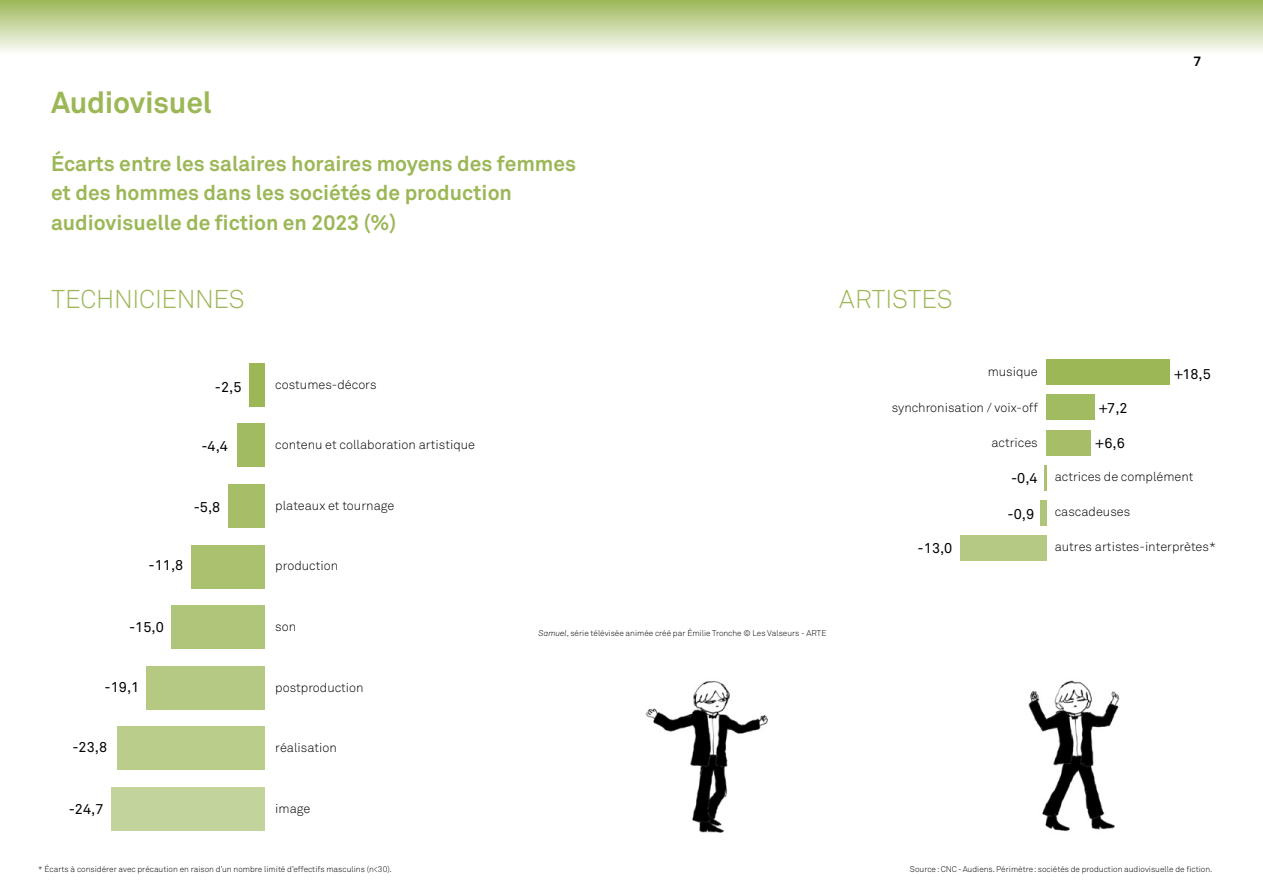
<style>
.page{position:relative;width:1263px;height:893px;background:#fff}
.page>*{position:absolute;margin:0;border:0;box-sizing:border-box;transform-origin:0 0}
.t1{font:700 30px "Akkurat Pro";letter-spacing:-.01em;color:#9bb756}
.t2{font:300 25.5px "Akkurat Pro";letter-spacing:-.01em;color:#9bb756}
.t3{font:700 21px/29.2px "Akkurat Pro";color:#9bb756}
.t4{font:14.25px "Akkurat Pro";color:#000}
.t5{font:700 13.5px "Akkurat Pro";color:#000}
.t6{font:300 12.75px "Akkurat Pro";color:#000}
.t7{font:300 8.25px "Akkurat Pro";color:#000}
.s1{font-style:italic}
</style>
<div class="page">
<div style="left:0;top:0;width:1263px;height:54px;background:linear-gradient(to bottom,#9bb757,#fafbf7)"></div>
<div style="left:1047px;top:360px;width:123px;height:25px;background:#9bb756"></div>
<div style="left:1047px;top:395px;width:48px;height:25px;background:#a0bb60"></div>
<div style="left:1047px;top:430px;width:44px;height:25px;background:#a5be67"></div>
<hr style="left:1044px;top:465px;width:3px;height:26px;background:#aac170">
<div style="left:1041px;top:500px;width:6px;height:26px;background:#afc579"></div>
<div style="left:960px;top:536px;width:87px;height:25px;background:#b5c983"></div>
<div style="left:249px;top:363px;width:16px;height:44px;background:#9bb756"></div>
<div style="left:237px;top:423px;width:28px;height:44px;background:#a0bb60"></div>
<div style="left:229px;top:484px;width:36px;height:44px;background:#a5be67"></div>
<div style="left:191px;top:545px;width:74px;height:43px;background:#aac170"></div>
<div style="left:171px;top:605px;width:94px;height:44px;background:#afc579"></div>
<div style="left:146px;top:666px;width:119px;height:44px;background:#b5c983"></div>
<div style="left:117px;top:726px;width:148px;height:44px;background:#bacd8a"></div>
<div style="left:111px;top:787px;width:154px;height:44px;background:#c3d39c"></div>
<img style="left:645px;top:680px;width:475px;height:153px">
<h1 class="t1" style="left:51px;top:84px;width:162px">Audiovisuel</h1>
<h3 class="t3" style="left:51px;top:149px;width:527px">Écarts entre les salaires horaires moyens des femmes et des hommes dans les sociétés de production audiovisuelle de fiction en 2023 (%)</h3>
<h2 class="t2" style="left:52px;top:284px;width:195px">TECHNICIENNES</h2>
<h2 class="t2" style="left:839px;top:284px;width:115px">ARTISTES</h2>
<h3 class="t5" style="left:1193px;top:53px;width:9px">7</h3>
<h3 class="t4" style="left:215px;top:378px;width:28px">-2,5</h3>
<h3 class="t6" style="left:275px;top:376px;width:103px">costumes-décors</h3>
<h3 class="t4" style="left:201px;top:437px;width:28px">-4,4</h3>
<h3 class="t6" style="left:275px;top:437px;width:201px">contenu et collaboration artistique</h3>
<h3 class="t4" style="left:194px;top:498px;width:28px">-5,8</h3>
<h3 class="t6" style="left:275px;top:498px;width:121px">plateaux et tournage</h3>
<h3 class="t4" style="left:149px;top:557px;width:36px">-11,8</h3>
<h3 class="t6" style="left:275px;top:558px;width:64px">production</h3>
<h3 class="t4" style="left:129px;top:618px;width:36px">-15,0</h3>
<h3 class="t6" style="left:275px;top:619px;width:22px">son</h3>
<h3 class="t4" style="left:105px;top:678px;width:36px">-19,1</h3>
<h3 class="t6" style="left:275px;top:679px;width:90px">postproduction</h3>
<h3 class="t4" style="left:72px;top:738px;width:36px">-23,8</h3>
<h3 class="t6" style="left:275px;top:740px;width:63px">réalisation</h3>
<h3 class="t4" style="left:69px;top:801px;width:36px">-24,7</h3>
<h3 class="t6" style="left:275px;top:801px;width:37px">image</h3>
<p class="t7" style="left:539px;top:629px;width:289px"><span class="s1">Samuel</span>, série télévisée animée créé par Émilie Tronche © Les Valseurs - ARTE</p>
<h3 class="t6" style="left:988px;top:364px;width:52px">musique</h3>
<h3 class="t4" style="left:1174px;top:365px;width:39px">+18,5</h3>
<h3 class="t6" style="left:892px;top:400px;width:147px">synchronisation / voix-off</h3>
<h3 class="t6" style="left:991px;top:435px;width:48px">actrices</h3>
<h3 class="t4" style="left:1098px;top:400px;width:31px">+7,2</h3>
<h3 class="t4" style="left:1095px;top:434px;width:32px">+6,6</h3>
<h3 class="t4" style="left:1011px;top:470px;width:28px">-0,4</h3>
<h3 class="t4" style="left:1007px;top:506px;width:28px">-0,9</h3>
<h3 class="t6" style="left:1055px;top:468px;width:140px">actrices de complément</h3>
<h3 class="t6" style="left:1055px;top:504px;width:77px">cascadeuses</h3>
<h3 class="t4" style="left:918px;top:540px;width:36px">-13,0</h3>
<h3 class="t6" style="left:1055px;top:539px;width:163px">autres artistes-interprètes*</h3>
<p class="t7" style="left:38px;top:864px;width:355px">* Écarts à considérer avec précaution en raison d’un nombre limité d’effectifs masculins (n&lt;30).</p>
<p class="t7" style="left:910px;top:864px;width:304px">Source: CNC-Audiens. Périmètre: sociétés de production audiovisuelle de fiction.</p>
</div>
